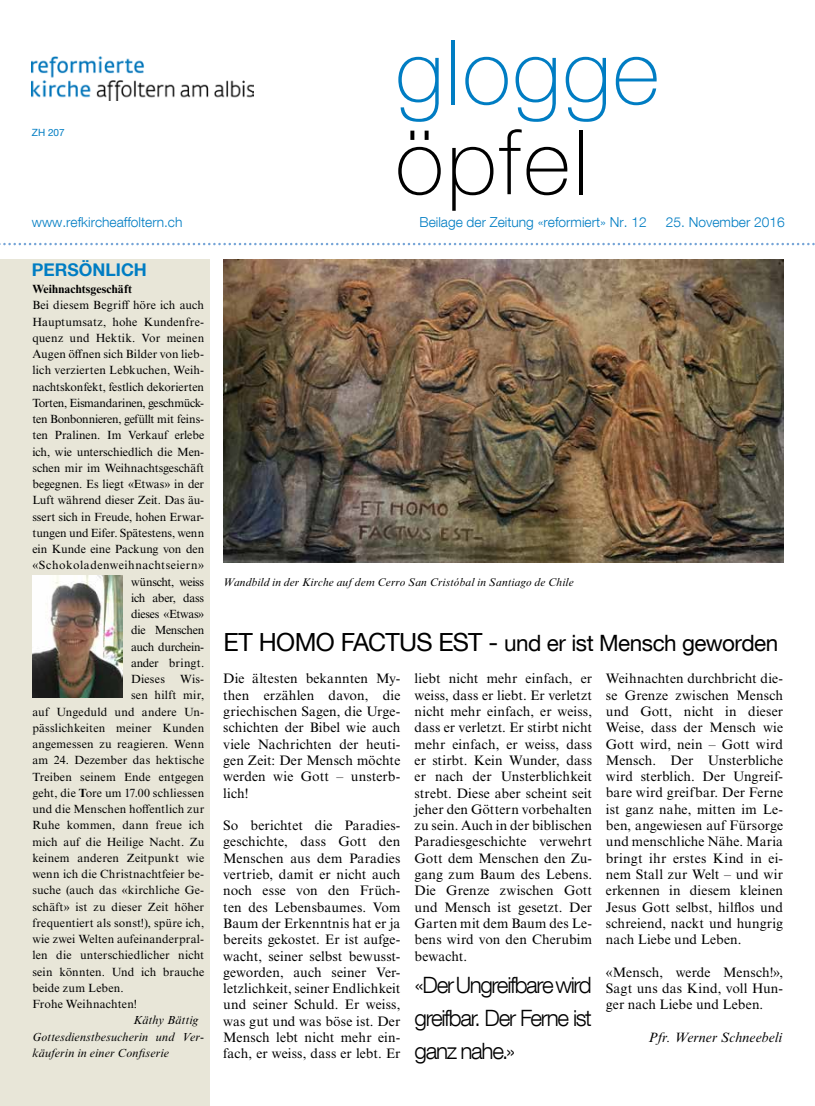
<style>
.page{position:relative;width:815px;height:1106px;background:#fff}
.page>*{position:absolute;margin:0;border:0;box-sizing:border-box;transform-origin:0 0}
.t1{font:100 90px "Helvetica Neue LT Pro";letter-spacing:.02em;color:#007dc3}
.t2{font:100 90px "Helvetica Neue LT Pro";letter-spacing:.03em;color:#000}
.t3{font:300 22.5px/32.6px "Helvetica Neue LT Com";letter-spacing:-.06em;color:#000;text-align:justify}
.t4{font:22.5px "Helvetica Neue LT Com";letter-spacing:-.025em;color:#000}
.t5{font:700 17.5px "Helvetica Neue LT Com";color:#007dc3}
.t6{font:13.75px/16.2px "Times NRMT Pro";letter-spacing:.005em;color:#000;text-align:justify}
.t7{font:300 13.75px "Helvetica Neue LT Com";color:#007dc3}
.t8{font:italic 13.75px "Times NRMT Pro";letter-spacing:.005em;color:#000}
.t9{font:11.88px "Times NRMT Pro";letter-spacing:.01em;color:#000}
.t10{font:11.88px "Times NRMT Pro";letter-spacing:-.02em;color:#000}
.t11{font:italic 11.88px/16.2px "Times NRMT Pro";letter-spacing:.015em;color:#000}
.t12{font:11.88px "Times NRMT Pro";letter-spacing:-.025em;color:#000}
.t13{font:11.88px "Times NRMT Pro";letter-spacing:.04em;color:#000}
.t14{font:700 11.88px "Times NRMT Pro";letter-spacing:.01em;color:#000}
.t15{font:11.88px "Times NRMT Pro";letter-spacing:-.015em;color:#000}
.t16{font:11.88px "Times NRMT Pro";letter-spacing:.03em;color:#000}
.t17{font:italic 11.25px "Times NRMT Pro";letter-spacing:.015em;color:#000}
.t18{font:10px "Helvetica Neue LT Pro";color:#007dc3}
.s1{font-weight:700}
.s2{font-size:25px}
</style>
<div class="page">
<svg style="left:0;top:243px;width:815px;height:2px"></svg>
<img style="left:32px;top:57px;width:222px;height:44px">
<div style="left:0;top:259px;width:209px;height:847px;background:#e8e6d8"></div>
<img style="left:33px;top:575px;width:90px;height:122px">
<img style="left:223px;top:259px;width:560px;height:303px">
<p class="t18" style="left:32px;top:126px;width:34px">ZH 207</p>
<h1 class="t1" style="left:395px;top:19px;width:266px">glogge</h1>
<h1 class="t2" style="left:395px;top:109px;width:194px">öpfel</h1>
<p class="t7" style="left:32px;top:213px;width:152px">www.refkircheaffoltern.ch</p>
<p class="t7" style="left:420px;top:213px;width:229px">Beilage der Zeitung «reformiert» Nr. 12</p>
<p class="t7" style="left:666px;top:213px;width:120px">25. November 2016</p>
<p class="t5" style="left:32px;top:258px;width:117px">PERSÖNLICH</p>
<p class="t14" style="left:32px;top:282px;width:101px">Weihnachtsgeschäft</p>
<p class="t9" style="left:32px;top:298px;width:173px">Bei diesem Begriff höre ich auch</p>
<p class="t9" style="left:32px;top:314px;width:173px">Hauptumsatz, hohe Kundenfre-</p>
<p class="t9" style="left:32px;top:330px;width:173px">quenz und Hektik. Vor meinen</p>
<p class="t9" style="left:32px;top:347px;width:173px">Augen öffnen sich Bilder von lieb-</p>
<p class="t9" style="left:32px;top:363px;width:173px">lich verzierten Lebkuchen, Weih-</p>
<p class="t9" style="left:32px;top:379px;width:173px">nachtskonfekt, festlich dekorierten</p>
<p class="t10" style="left:32px;top:395px;width:173px">Torten, Eismandarinen, geschmück-</p>
<p class="t10" style="left:32px;top:412px;width:173px">ten Bonbonnieren, gefüllt mit feins-</p>
<p class="t9" style="left:32px;top:428px;width:173px">ten Pralinen. Im Verkauf erlebe</p>
<p class="t9" style="left:32px;top:444px;width:173px">ich, wie unterschiedlich die Men-</p>
<p class="t9" style="left:32px;top:460px;width:173px">schen mir im Weihnachtsgeschäft</p>
<p class="t9" style="left:32px;top:477px;width:173px">begegnen. Es liegt «Etwas» in der</p>
<p class="t9" style="left:32px;top:493px;width:173px">Luft während dieser Zeit. Das äu-</p>
<p class="t9" style="left:32px;top:509px;width:173px">ssert sich in Freude, hohen Erwar-</p>
<p class="t9" style="left:32px;top:525px;width:173px">tungen und Eifer. Spätestens, wenn</p>
<p class="t9" style="left:32px;top:542px;width:173px">ein Kunde eine Packung von den</p>
<p class="t13" style="left:32px;top:558px;width:173px">«Schokoladenweihnachtseiern»</p>
<p class="t12" style="left:131px;top:574px;width:75px">wünscht, weiss</p>
<p class="t12" style="left:131px;top:590px;width:75px">ich aber, dass</p>
<p class="t15" style="left:131px;top:607px;width:75px">dieses «Etwas»</p>
<p class="t10" style="left:131px;top:623px;width:75px">die Menschen</p>
<p class="t12" style="left:131px;top:639px;width:75px">auch durchein-</p>
<p class="t9" style="left:131px;top:655px;width:75px">ander bringt.</p>
<p class="t9" style="left:131px;top:672px;width:35px">Dieses</p>
<p class="t9" style="left:180px;top:672px;width:25px">Wis-</p>
<p class="t16" style="left:131px;top:688px;width:75px">sen hilft mir,</p>
<p class="t9" style="left:32px;top:704px;width:173px">auf Ungeduld und andere Un-</p>
<p class="t9" style="left:32px;top:720px;width:173px">pässlichkeiten meiner Kunden</p>
<p class="t9" style="left:32px;top:737px;width:173px">angemessen zu reagieren. Wenn</p>
<p class="t9" style="left:32px;top:753px;width:173px">am 24. Dezember das hektische</p>
<p class="t9" style="left:32px;top:769px;width:173px">Treiben seinem Ende entgegen</p>
<p class="t9" style="left:32px;top:785px;width:173px">geht, die <span class="s1">T</span>ore um 17.00 schliessen</p>
<p class="t9" style="left:32px;top:802px;width:173px">und die Menschen hoffentlich zur</p>
<p class="t9" style="left:32px;top:818px;width:173px">Ruhe kommen, dann freue ich</p>
<p class="t9" style="left:32px;top:834px;width:173px">mich auf die Heilige Nacht. Zu</p>
<p class="t9" style="left:32px;top:850px;width:173px">keinem anderen Zeitpunkt wie</p>
<p class="t9" style="left:32px;top:866px;width:173px">wenn ich die Christnachtfeier be-</p>
<p class="t9" style="left:32px;top:883px;width:173px">suche (auch das «kirchliche Ge-</p>
<p class="t9" style="left:32px;top:899px;width:173px">schäft» ist zu dieser Zeit höher</p>
<p class="t9" style="left:32px;top:915px;width:173px">frequentiert als sonst!), spüre ich,</p>
<p class="t9" style="left:32px;top:931px;width:173px">wie zwei Welten aufeinanderpral-</p>
<p class="t9" style="left:32px;top:948px;width:173px">len die unterschiedlicher nicht</p>
<p class="t9" style="left:32px;top:964px;width:173px">sein könnten. Und ich brauche</p>
<p class="t9" style="left:32px;top:980px;width:93px">beide zum Leben.</p>
<p class="t9" style="left:32px;top:996px;width:106px">Frohe Weihnachten!</p>
<p class="t11" style="left:32px;top:1012px;width:173px;text-indent:101px">Käthy Bättig<br>Gottesdienstbesucherin und Ver&shy;käuferin in einer Confiserie</p>
<p class="t17" style="left:223px;top:575px;width:352px">Wandbild in der Kirche auf dem Cerro San Cristóbal in Santiago de Chile</p>
<h2 class="t4" style="left:223px;top:629px;width:557px"><span class="s2">ET HOMO FACTUS EST -</span> und er ist Mensch geworden</h2>
<p class="t6" style="left:223px;top:671px;width:179px">Die ältesten bekannten My&shy;then erzählen davon, die griechischen Sagen, die Urge&shy;schichten der Bibel wie auch viele Nachrichten der heuti&shy;gen Zeit: Der Mensch möchte werden wie Gott – unsterb&shy;lich!</p>
<p class="t6" style="left:223px;top:818px;width:179px">So berichtet die Paradies&shy;geschichte, dass Gott den Menschen aus dem Paradies vertrieb, damit er nicht auch noch esse von den Früch&shy;ten des Lebensbaumes. Vom Baum der Erkenntnis hat er ja bereits gekostet. Er ist aufge&shy;wacht, seiner selbst bewusst&shy;geworden, auch seiner Ver&shy;letzlichkeit, seiner Endlichkeit und seiner Schuld. Er weiss, was gut und was böse ist. Der Mensch lebt nicht mehr ein&shy;fach, er weiss, dass er lebt. Er</p>
<p class="t6" style="left:415px;top:671px;width:179px">liebt nicht mehr einfach, er weiss, dass er liebt. Er verletzt nicht mehr einfach, er weiss, dass er verletzt. Er stirbt nicht mehr einfach, er weiss, dass er stirbt. Kein Wunder, dass er nach der Unsterblichkeit strebt. Diese aber scheint seit jeher den Göttern vorbehalten zu sein. Auch in der biblischen Paradiesgeschichte verwehrt Gott dem Menschen den Zu&shy;gang zum Baum des Lebens.<br>Die Grenze zwischen Gott und Mensch ist gesetzt. Der Garten mit dem Baum des Le&shy;bens wird von den Cherubim bewacht.</p>
<p class="t6" style="left:606px;top:671px;width:179px">Weihnachten durchbricht die&shy;se Grenze zwischen Mensch und Gott, nicht in dieser Weise, dass der Mensch wie Gott wird, nein – Gott wird Mensch. Der Unsterbliche wird sterblich. Der Ungreif&shy;bare wird greifbar. Der Ferne ist ganz nahe, mitten im Le&shy;ben, angewiesen auf Fürsorge und menschliche Nähe. Maria bringt ihr erstes Kind in ei&shy;nem Stall zur Welt – und wir erkennen in diesem kleinen Jesus Gott selbst, hilflos und schreiend, nackt und hungrig nach Liebe und Leben.</p>
<p class="t6" style="left:606px;top:964px;width:179px">«Mensch, werde Mensch!», Sagt uns das Kind, voll Hun&shy;ger nach Liebe und Leben.</p>
<p class="t8" style="left:648px;top:1029px;width:135px">Pfr. Werner Schneebeli</p>
<h2 class="t3" style="left:415px;top:968px;width:179px">«Der Ungreifbare wird greifbar. Der Ferne ist ganz nahe.»</h2>
</div>
